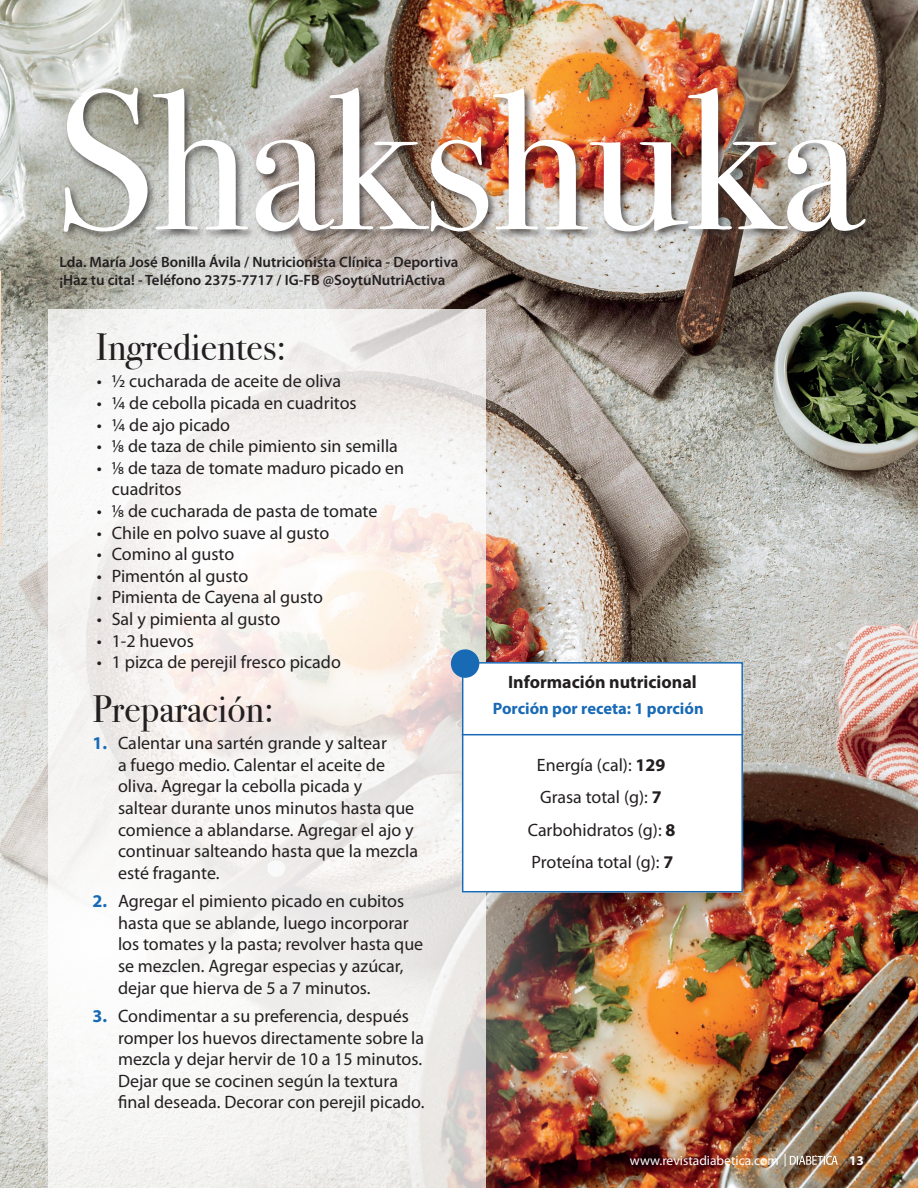
<style>
.page{position:relative;width:918px;height:1188px;background:#fff}
.page>*{position:absolute;margin:0;border:0;box-sizing:border-box;transform-origin:0 0}
.t1{font:199.5px "Bodoni Svty Two OSITCTT";color:#fff}
.t2{font:37.95px "Bodoni Svty Two OSITCTT";color:#231f20}
.t3{font:18px/21.6px "Myriad Pro";color:#231f20}
.t4{font:700 18px "Myriad Pro";color:#231f20}
.t5{font:700 16.5px "Myriad Pro";color:#186ab5}
.t6{font:600 15px/18px "Myriad Pro";color:#231f20}
.t7{font:13.5px "Myriad Pro";color:#fff}
.t8{font:700 13.5px "Myriad Pro";color:#fff}
.s1{font-weight:700;color:#186ab5}
.s2{font-weight:700}
</style>
<div class="page">
<img style="left:0;top:0;width:918px;height:1188px">
<img style="left:0;top:205px;width:551px;height:456px">
<svg style="left:0;top:616px;width:48px;height:572px;background:#e1e0dd"></svg>
<img style="left:486px;top:893px;width:145px;height:295px">
<svg style="left:48px;top:309px;width:438px;height:879px;fill:#f6f4f1"></svg>
<div style="left:62px;top:86px;width:813px;height:155px;background:#231f20;opacity:.65"></div>
<svg style="left:461px;top:661px;width:283px;height:232px"></svg>
<div style="left:451px;top:649px;width:28px;height:29px;background:#186ab5;border-radius:50%"></div>
<hr style="left:0;top:271px;width:1px;height:275px;background:#fddabc">
<svg style="left:785px;top:1154px;width:53px;height:12px"></svg>
<p class="t1" style="left:54px;top:42px;width:807px">Shakshuka</p>
<p class="t6" style="left:59px;top:252px;width:401px">Lda. María José Bonilla Ávila / Nutricionista Clínica - Deportiva ¡Haz tu cita! - Teléfono 2375-7717 / IG-FB @SoytuNutriActiva</p>
<p class="t2" style="left:96px;top:324px;width:192px">Ingredientes:</p>
<p class="t3" style="left:97px;top:370px;width:246px">• 1/2 cucharada de aceite de oliva</p>
<p class="t3" style="left:97px;top:392px;width:262px">• 1/4 de cebolla picada en cuadritos</p>
<p class="t3" style="left:97px;top:413px;width:135px">• 1/4 de ajo picado</p>
<p class="t3" style="left:97px;top:435px;width:303px">• 1/8 de taza de chile pimiento sin semilla</p>
<p class="t3" style="left:112px;top:457px;width:294px;text-indent:-15px">• 1/8 de taza de tomate maduro picado en cuadritos</p>
<p class="t3" style="left:97px;top:500px;width:282px">• 1/8 de cucharada de pasta de tomate</p>
<p class="t3" style="left:97px;top:521px;width:234px">• Chile en polvo suave al gusto</p>
<p class="t3" style="left:97px;top:543px;width:139px">• Comino al gusto</p>
<p class="t3" style="left:97px;top:565px;width:153px">• Pimentón al gusto</p>
<p class="t3" style="left:97px;top:586px;width:228px">• Pimienta de Cayena al gusto</p>
<p class="t3" style="left:97px;top:608px;width:185px">• Sal y pimienta al gusto</p>
<p class="t3" style="left:97px;top:629px;width:99px">• 1-2 huevos</p>
<p class="t3" style="left:97px;top:651px;width:246px">• 1 pizca de perejil fresco picado</p>
<p class="t2" style="left:93px;top:686px;width:183px">Preparación:</p>
<p class="t3" style="left:118px;top:732px;width:302px;text-indent:-26px"><span class="s1">1.</span> Calentar una sartén grande y saltear<br>a fuego medio. Calentar el aceite de oliva. Agregar la cebolla picada y<br>saltear durante unos minutos hasta que comience a ablandarse. Agregar el ajo y continuar salteando hasta que la mezcla esté fragante.</p>
<p class="t3" style="left:118px;top:890px;width:307px;text-indent:-26px"><span class="s1">2.</span> Agregar el pimiento picado en cubitos hasta que se ablande, luego incorporar los tomates y la pasta; revolver hasta que se mezclen. Agregar especias y azúcar, dejar que hierva de 5 a 7 minutos.</p>
<p class="t3" style="left:118px;top:1005px;width:308px;text-indent:-26px"><span class="s1">3.</span> Condimentar a su preferencia, después romper los huevos directamente sobre la mezcla y dejar hervir de 10 a 15 minutos.<br>Dejar que se cocinen según la textura final deseada. Decorar con perejil picado.</p>
<p class="t4" style="left:508px;top:671px;width:190px">Información nutricional</p>
<p class="t5" style="left:493px;top:698px;width:212px">Porción por receta: 1 porción</p>
<p class="t3" style="left:537px;top:753px;width:130px">Energía (cal): <span class="s2">129</span></p>
<p class="t3" style="left:540px;top:786px;width:123px">Grasa total (g): <span class="s2">7</span></p>
<p class="t3" style="left:528px;top:818px;width:149px">Carbohidratos (g): <span class="s2">8</span></p>
<p class="t3" style="left:532px;top:851px;width:143px">Proteína total (g): <span class="s2">7</span></p>
<p class="t7" style="left:630px;top:1152px;width:150px">www.revistadiabetica.com</p>
<p class="t8" style="left:849px;top:1152px;width:16px">13</p>
</div>
